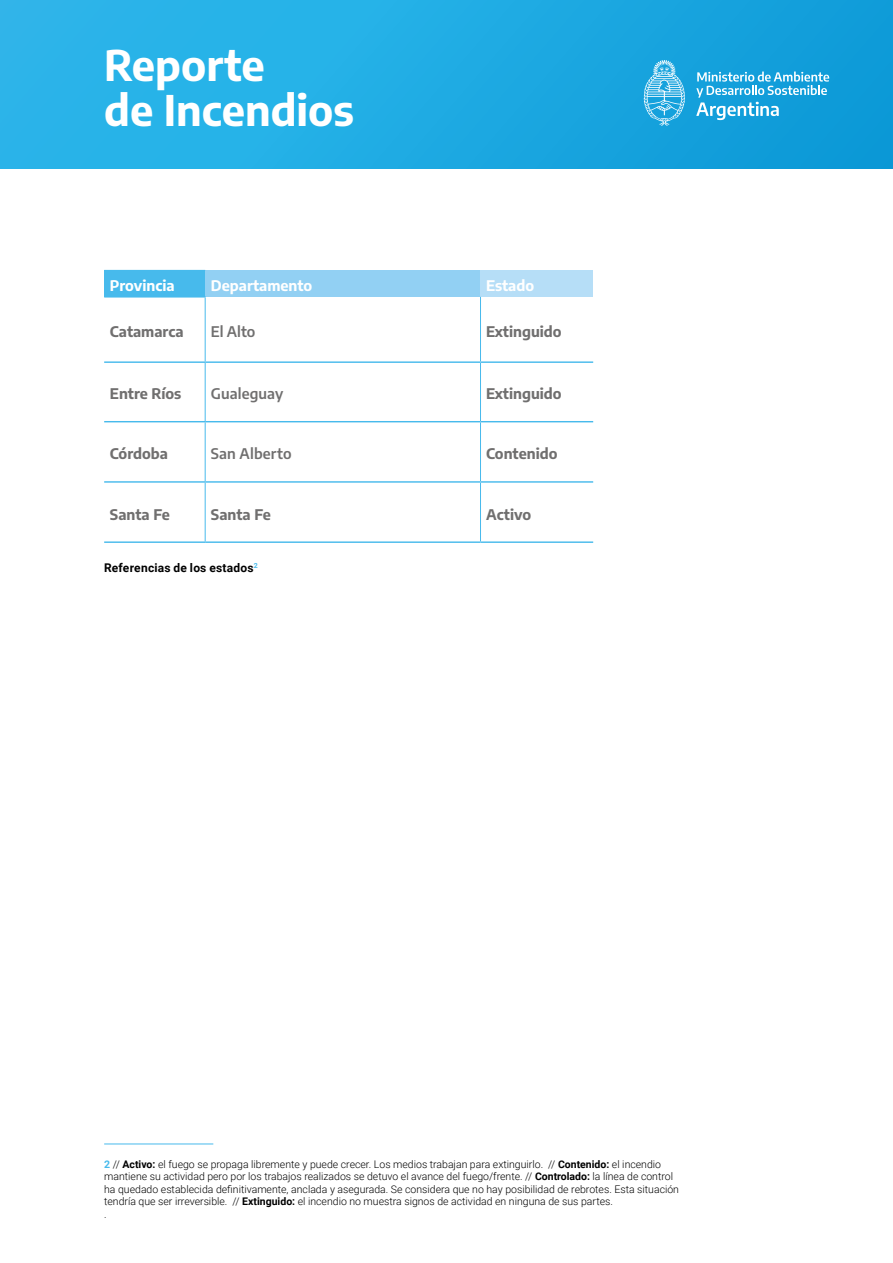
<style>
.page{position:relative;width:893px;height:1263px;background:#fff}
.page>*{position:absolute;margin:0;border:0;box-sizing:border-box;transform-origin:0 0}
.t1{font:700 42px/44.4px "Encode Sans";color:#fff}
.t2{font:700 14.55px "Encode Sans";color:#706f6f}
.t3{font:700 14.55px "Encode Sans";color:#fff}
.t4{font:600 14.55px "Encode Sans";letter-spacing:.005em;color:#706f6f}
.t5{font:700 12px "Roboto";letter-spacing:.015em;color:#000}
.t6{font:300 10.5px/12.6px "Roboto";color:#000}
.s1{font-weight:700;color:#47baec}
.s2{font-weight:700}
</style>
<div class="page">
<div style="left:0;top:0;width:893px;height:169px;background:linear-gradient(to right,#2fb9ec,#0e9bd8)"></div>
<svg style="left:696px;top:72px;width:133px;height:48px;background:#45b2e1"></svg>
<svg style="left:644px;top:60px;width:41px;height:66px;background:#50b9e5"></svg>
<div style="left:104px;top:270px;width:101px;height:27px;background:#47baec"></div>
<div style="left:205px;top:270px;width:275px;height:27px;background:#92d0f3"></div>
<div style="left:480px;top:270px;width:113px;height:27px;background:#b6def7"></div>
<hr style="left:104px;top:296px;width:102px;height:2px;background:#47baec">
<hr style="left:205px;top:298px;width:1px;height:63px;background:#47baec">
<hr style="left:480px;top:297px;width:1px;height:64px;background:#47baec">
<hr style="left:205px;top:363px;width:1px;height:58px;background:#47baec">
<hr style="left:480px;top:363px;width:1px;height:58px;background:#47baec">
<hr style="left:205px;top:422px;width:1px;height:59px;background:#47baec">
<hr style="left:480px;top:422px;width:1px;height:59px;background:#47baec">
<hr style="left:205px;top:483px;width:1px;height:58px;background:#47baec">
<hr style="left:480px;top:483px;width:1px;height:58px;background:#47baec">
<hr style="left:104px;top:361px;width:101px;height:2px;background:#47baec">
<hr style="left:205px;top:361px;width:275px;height:2px;background:#47baec">
<hr style="left:480px;top:361px;width:113px;height:2px;background:#47baec">
<hr style="left:104px;top:421px;width:101px;height:1px;background:#47baec">
<hr style="left:205px;top:421px;width:275px;height:1px;background:#47baec">
<hr style="left:480px;top:421px;width:113px;height:1px;background:#47baec">
<hr style="left:104px;top:481px;width:101px;height:2px;background:#47baec">
<hr style="left:205px;top:481px;width:275px;height:2px;background:#47baec">
<hr style="left:480px;top:481px;width:113px;height:2px;background:#47baec">
<hr style="left:104px;top:541px;width:101px;height:2px;background:#47baec">
<hr style="left:205px;top:541px;width:275px;height:2px;background:#47baec">
<hr style="left:480px;top:541px;width:113px;height:2px;background:#47baec">
<hr style="left:104px;top:1143px;width:109px;height:1px;background:#47baec">
<h1 class="t1" style="left:104px;top:42px;width:251px">Reporte<br>de Incendios</h1>
<h2 class="t3" style="left:110px;top:276px;width:66px">Provincia</h2>
<h2 class="t3" style="left:211px;top:276px;width:103px">Departamento</h2>
<h2 class="t3" style="left:486px;top:276px;width:49px">Estado</h2>
<h2 class="t2" style="left:110px;top:322px;width:75px">Catamarca</h2>
<h2 class="t4" style="left:211px;top:322px;width:46px">El Alto</h2>
<h2 class="t2" style="left:486px;top:322px;width:77px">Extinguido</h2>
<h2 class="t2" style="left:110px;top:384px;width:73px">Entre Ríos</h2>
<h2 class="t4" style="left:211px;top:384px;width:74px">Gualeguay</h2>
<h2 class="t2" style="left:486px;top:384px;width:77px">Extinguido</h2>
<h2 class="t2" style="left:110px;top:444px;width:60px">Córdoba</h2>
<h2 class="t4" style="left:211px;top:444px;width:82px">San Alberto</h2>
<h2 class="t2" style="left:486px;top:444px;width:73px">Contenido</h2>
<h2 class="t2" style="left:110px;top:504px;width:61px">Santa Fe</h2>
<h2 class="t2" style="left:211px;top:504px;width:61px">Santa Fe</h2>
<h2 class="t2" style="left:486px;top:504px;width:47px">Activo</h2>
<p class="t5" style="left:104px;top:559px;width:155px">Referencias de los estados<sup>2</sup></p>
<p class="t6" style="left:104px;top:1157px;width:576px"><span class="s1">2</span> // <span class="s2">Activo:</span> el fuego se propaga libremente y puede crecer. Los medios trabajan para extinguirlo. // <span class="s2">Contenido:</span> el incendio mantiene su actividad pero por los trabajos realizados se detuvo el avance del fuego/frente. // <span class="s2">Controlado:</span> la línea de control ha quedado establecida definitivamente, anclada y asegurada. Se considera que no hay posibilidad de rebrotes. Esta situación tendría que ser irreversible. // <span class="s2">Extinguido:</span> el incendio no muestra signos de actividad en ninguna de sus partes.<br>.</p>
</div>
